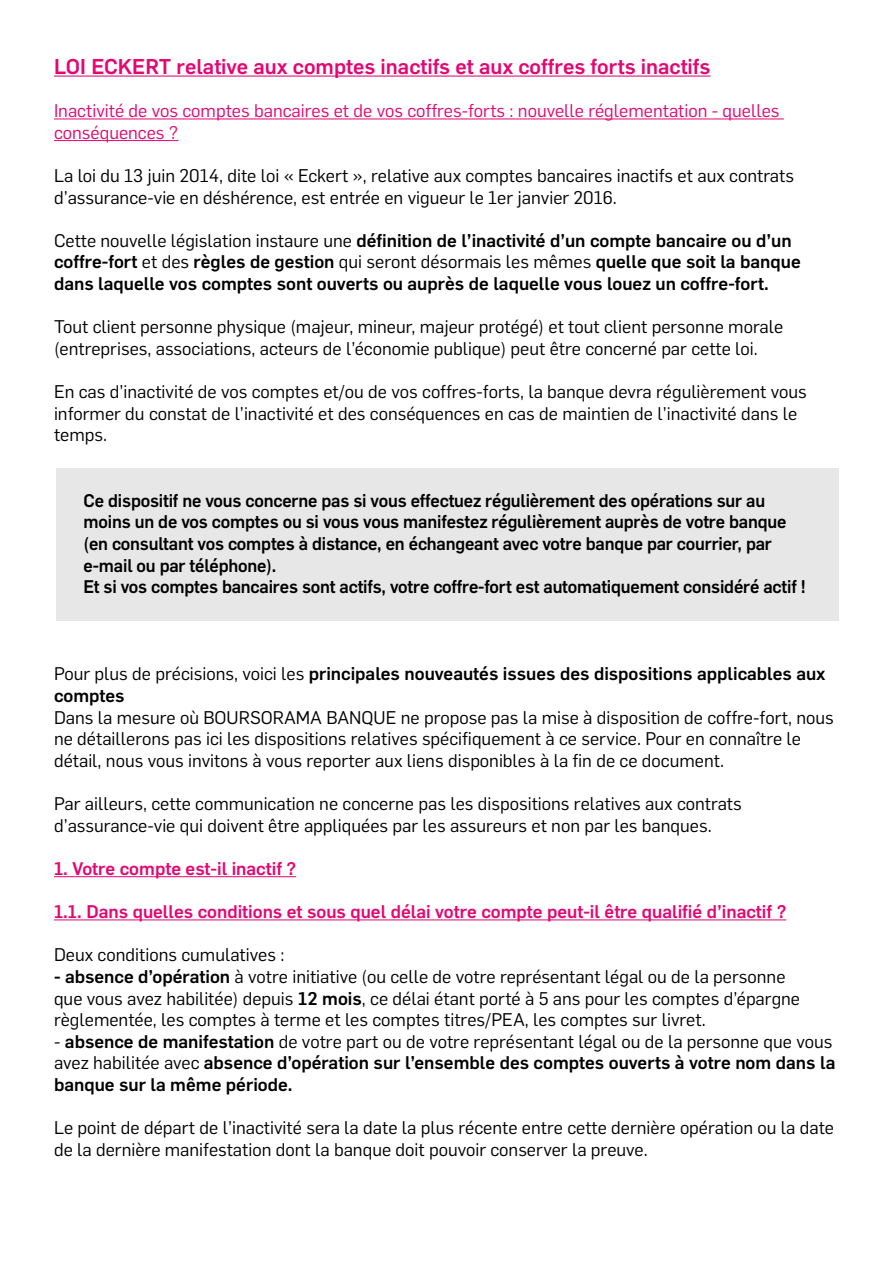
<style>
.page{position:relative;width:893px;height:1263px;background:#fff}
.page>*{position:absolute;margin:0;border:0;box-sizing:border-box;transform-origin:0 0}
.t1{font:500 21px "Flama";color:#e20773}
.t2{font:18px/21.6px "Flama";color:#000}
.t3{font:500 18px/21.6px "Flama";letter-spacing:-.01em;color:#000}
.t4{font:500 18px/21.6px "Flama";letter-spacing:-.01em;color:#000;scale:.96 1}
.t5{font:500 18px "Flama";color:#e20773}
.t6{font:18px/21.6px "Flama";color:#e20773}
.s1{font-weight:400}
.s2{font-weight:500}
</style>
<div class="page">
<div style="left:56px;top:468px;width:782px;height:153px;background:#e7e7e7"></div>
<hr style="left:54px;top:876px;width:242px;height:1px;background:#e20773">
<hr style="left:54px;top:919px;width:732px;height:1px;background:#e20773">
<hr style="left:54px;top:76px;width:657px;height:1px;background:#e20773">
<hr style="left:54px;top:119px;width:730px;height:1px;background:#e20773">
<hr style="left:54px;top:140px;width:124px;height:1px;background:#e20773">
<p class="t1" style="left:54px;top:51px;width:658px">LOI ECKERT relative aux comptes inactifs et aux coffres forts inactifs</p>
<p class="t6" style="left:54px;top:99px;width:727px">Inactivité de vos comptes bancaires et de vos coffres-forts : nouvelle réglementation - quelles conséquences ?</p>
<p class="t2" style="left:54px;top:164px;width:741px">La loi du 13 juin 2014, dite loi « Eckert », relative aux comptes bancaires inactifs et aux contrats d’assurance-vie en déshérence, est entrée en vigueur le 1er janvier 2016.</p>
<p class="t3" style="left:54px;top:228px;width:748px"><span class="s1">Cette nouvelle législation instaure une</span> définition de l’inactivité d’un compte bancaire ou d’un coffre-fort <span class="s1">et des</span> règles de gestion <span class="s1">qui seront désormais les mêmes</span> quelle que soit la banque dans laquelle vos comptes sont ouverts ou auprès de laquelle vous louez un coffre-fort.</p>
<p class="t2" style="left:54px;top:315px;width:731px">Tout client personne physique (majeur, mineur, majeur protégé) et tout client personne morale (entreprises, associations, acteurs de l’économie publique) peut être concerné par cette loi.</p>
<p class="t2" style="left:54px;top:380px;width:754px">En cas d’inactivité de vos comptes et/ou de vos coffres-forts, la banque devra régulièrement vous informer du constat de l’inactivité et des conséquences en cas de maintien de l’inactivité dans le temps.</p>
<p class="t4" style="left:84px;top:488px;width:754px">Ce dispositif ne vous concerne pas si vous effectuez régulièrement des opérations sur au moins un de vos comptes ou si vous vous manifestez régulièrement auprès de votre banque (en consultant vos comptes à distance, en échangeant avec votre banque par courrier, par e-mail ou par téléphone).<br>Et si vos comptes bancaires sont actifs, votre coffre-fort est automatiquement considéré actif !</p>
<p class="t3" style="left:54px;top:662px;width:773px"><span class="s1">Pour plus de précisions, voici les</span> principales nouveautés issues des dispositions applicables aux comptes</p>
<p class="t2" style="left:54px;top:705px;width:781px">Dans la mesure où BOURSORAMA BANQUE ne propose pas la mise à disposition de coffre-fort, nous ne détaillerons pas ici les dispositions relatives spécifiquement à ce service. Pour en connaître le détail, nous vous invitons à vous reporter aux liens disponibles à la fin de ce document.</p>
<p class="t2" style="left:54px;top:792px;width:689px">Par ailleurs, cette communication ne concerne pas les dispositions relatives aux contrats d’assurance-vie qui doivent être appliquées par les assureurs et non par les banques.</p>
<p class="t5" style="left:54px;top:855px;width:244px">1. Votre compte est-il inactif ?</p>
<p class="t5" style="left:54px;top:899px;width:734px">1.1. Dans quelles conditions et sous quel délai votre compte peut-il être qualifié d’inactif ?</p>
<p class="t2" style="left:54px;top:943px;width:232px">Deux conditions cumulatives :</p>
<p class="t2" style="left:54px;top:965px;width:748px"><span class="s2">- absence d’opération</span> à votre initiative (ou celle de votre représentant légal ou de la personne que vous avez habilitée) depuis <span class="s2">12 mois</span>, ce délai étant porté à 5 ans pour les comptes d’épargne règlementée, les comptes à terme et les comptes titres/PEA, les comptes sur livret.</p>
<p class="t3" style="left:54px;top:1029px;width:783px"><span class="s1">-</span> absence de manifestation <span class="s1">de votre part ou de votre représentant légal ou de la personne que vous avez habilitée avec</span> absence d’opération sur l’ensemble des comptes ouverts à votre nom dans la banque sur la même période.</p>
<p class="t2" style="left:54px;top:1116px;width:782px">Le point de départ de l’inactivité sera la date la plus récente entre cette dernière opération ou la date de la dernière manifestation dont la banque doit pouvoir conserver la preuve.</p>
</div>
